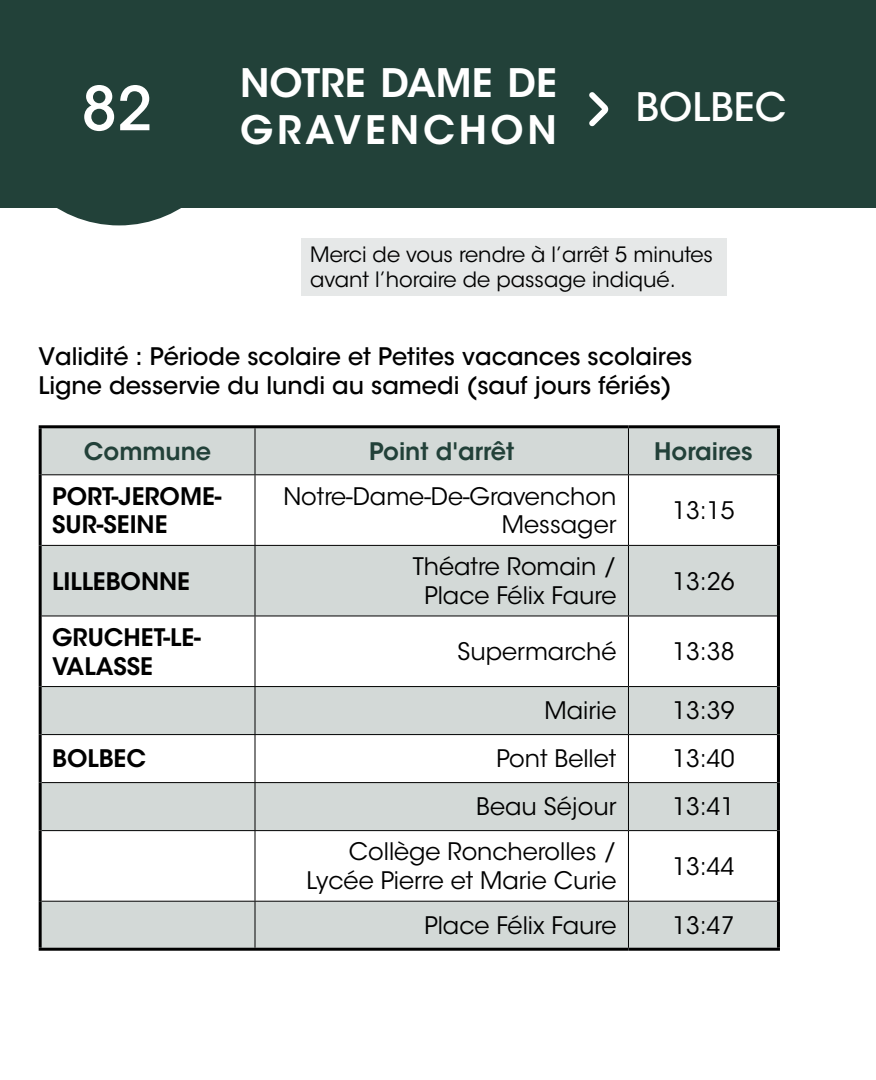
<style>
.page{position:relative;width:876px;height:1080px;background:#fff}
.page>*{position:absolute;margin:0;border:0;box-sizing:border-box;transform-origin:0 0}
.t1{font:500 60px "ITC Avant Garde Std";color:#fff}
.t2{font:600 39px/46.8px "ITC Avant Garde Std";color:#fff}
.t3{font:500 39px "ITC Avant Garde Std";color:#fff}
.t4{font:24px/28.8px "ITC Avant Garde Std";color:#000;text-align:right}
.t5{font:500 24px/28.8px "ITC Avant Garde Std";color:#000}
.t6{font:600 24px/28.8px "ITC Avant Garde Std";color:#000}
.t7{font:600 24px "ITC Avant Garde Std";color:#224139}
.t8{font:21px/25.2px "ITC Avant Garde Std";color:#000}
</style>
<div class="page">
<div style="left:0;top:0;width:876px;height:208px;background:#224139"></div>
<svg style="left:57px;top:208px;width:124px;height:17px;fill:#224139"></svg>
<svg style="left:589px;top:92px;width:19px;height:34px"></svg>
<div style="left:302px;top:238px;width:425px;height:58px;background:#e6e8e8"></div>
<svg style="left:42px;top:428px;width:735px;height:519px;fill:#d3d9d7"></svg>
<hr style="left:39px;top:425px;width:216px;height:3px;background:#000">
<hr style="left:39px;top:428px;width:3px;height:47px;background:#000">
<hr style="left:255px;top:425px;width:373px;height:3px;background:#000">
<hr style="left:628px;top:425px;width:152px;height:3px;background:#000">
<hr style="left:777px;top:428px;width:3px;height:47px;background:#000">
<hr style="left:39px;top:475px;width:3px;height:70px;background:#000">
<hr style="left:777px;top:475px;width:3px;height:70px;background:#000">
<hr style="left:39px;top:545px;width:3px;height:71px;background:#000">
<hr style="left:777px;top:545px;width:3px;height:71px;background:#000">
<hr style="left:39px;top:616px;width:3px;height:70px;background:#000">
<hr style="left:777px;top:616px;width:3px;height:70px;background:#000">
<hr style="left:39px;top:686px;width:3px;height:48px;background:#000">
<hr style="left:777px;top:686px;width:3px;height:48px;background:#000">
<hr style="left:39px;top:734px;width:3px;height:48px;background:#000">
<hr style="left:777px;top:734px;width:3px;height:48px;background:#000">
<hr style="left:39px;top:782px;width:3px;height:48px;background:#000">
<hr style="left:777px;top:782px;width:3px;height:48px;background:#000">
<hr style="left:39px;top:830px;width:3px;height:71px;background:#000">
<hr style="left:777px;top:830px;width:3px;height:71px;background:#000">
<hr style="left:39px;top:901px;width:3px;height:46px;background:#000">
<hr style="left:777px;top:901px;width:3px;height:46px;background:#000">
<hr style="left:39px;top:947px;width:216px;height:3px;background:#000">
<hr style="left:255px;top:947px;width:373px;height:3px;background:#000">
<hr style="left:628px;top:947px;width:152px;height:3px;background:#000">
<hr style="left:254px;top:428px;width:2px;height:46px;background:#000">
<hr style="left:628px;top:428px;width:1px;height:46px;background:#000">
<hr style="left:42px;top:474px;width:213px;height:1px;background:#000">
<hr style="left:255px;top:474px;width:373px;height:1px;background:#000">
<hr style="left:254px;top:475px;width:2px;height:70px;background:#000">
<hr style="left:628px;top:474px;width:149px;height:1px;background:#000">
<hr style="left:628px;top:475px;width:1px;height:70px;background:#000">
<hr style="left:42px;top:545px;width:213px;height:1px;background:#000">
<hr style="left:255px;top:545px;width:373px;height:1px;background:#000">
<hr style="left:254px;top:546px;width:2px;height:69px;background:#000">
<hr style="left:628px;top:545px;width:149px;height:1px;background:#000">
<hr style="left:628px;top:546px;width:1px;height:69px;background:#000">
<hr style="left:42px;top:615px;width:213px;height:1px;background:#000">
<hr style="left:255px;top:615px;width:373px;height:1px;background:#000">
<hr style="left:254px;top:616px;width:2px;height:70px;background:#000">
<hr style="left:628px;top:615px;width:149px;height:1px;background:#000">
<hr style="left:628px;top:616px;width:1px;height:70px;background:#000">
<hr style="left:42px;top:686px;width:213px;height:1px;background:#000">
<hr style="left:255px;top:686px;width:373px;height:1px;background:#000">
<hr style="left:254px;top:687px;width:2px;height:47px;background:#000">
<hr style="left:628px;top:686px;width:149px;height:1px;background:#000">
<hr style="left:628px;top:687px;width:1px;height:47px;background:#000">
<hr style="left:42px;top:734px;width:213px;height:1px;background:#000">
<hr style="left:255px;top:734px;width:373px;height:1px;background:#000">
<hr style="left:254px;top:735px;width:2px;height:47px;background:#000">
<hr style="left:628px;top:734px;width:149px;height:1px;background:#000">
<hr style="left:628px;top:735px;width:1px;height:47px;background:#000">
<hr style="left:42px;top:782px;width:213px;height:1px;background:#000">
<hr style="left:255px;top:782px;width:373px;height:1px;background:#000">
<hr style="left:254px;top:783px;width:2px;height:47px;background:#000">
<hr style="left:628px;top:782px;width:149px;height:1px;background:#000">
<hr style="left:628px;top:783px;width:1px;height:47px;background:#000">
<hr style="left:42px;top:830px;width:213px;height:1px;background:#000">
<hr style="left:255px;top:830px;width:373px;height:1px;background:#000">
<hr style="left:254px;top:831px;width:2px;height:69px;background:#000">
<hr style="left:628px;top:830px;width:149px;height:1px;background:#000">
<hr style="left:628px;top:831px;width:1px;height:69px;background:#000">
<hr style="left:42px;top:900px;width:213px;height:1px;background:#000">
<hr style="left:255px;top:900px;width:373px;height:1px;background:#000">
<hr style="left:254px;top:901px;width:2px;height:46px;background:#000">
<hr style="left:628px;top:900px;width:149px;height:1px;background:#000">
<hr style="left:628px;top:901px;width:1px;height:46px;background:#000">
<h2 class="t2" style="left:240px;top:60px;width:318px">NOTRE DAME DE<br>GRAVENCHON</h2>
<h1 class="t1" style="left:82px;top:71px;width:72px">82</h1>
<h2 class="t3" style="left:636px;top:82px;width:152px">BOLBEC</h2>
<p class="t8" style="left:310px;top:242px;width:404px">Merci de vous rendre à l’arrêt 5 minutes avant l’horaire de passage indiqué.</p>
<p class="t5" style="left:38px;top:342px;width:656px">Validité : Période scolaire et Petites vacances scolaires<br>Ligne desservie du lundi au samedi (sauf jours fériés)</p>
<p class="t7" style="left:84px;top:436px;width:129px">Commune</p>
<p class="t7" style="left:369px;top:436px;width:147px">Point d'arrêt</p>
<p class="t7" style="left:654px;top:436px;width:100px">Horaires</p>
<p class="t6" style="left:52px;top:481px;width:171px">PORT-JEROME-<br>SUR-SEINE</p>
<p class="t4" style="left:283px;top:482px;width:335px">Notre-Dame-De-Gravenchon<br>Messager</p>
<p class="t4" style="left:672px;top:496px;width:64px">13:15</p>
<p class="t6" style="left:52px;top:566px;width:139px">LILLEBONNE</p>
<p class="t6" style="left:52px;top:622px;width:150px">GRUCHET-LE-<br>VALASSE</p>
<p class="t4" style="left:413px;top:552px;width:205px;text-align:center">Théatre Romain /<br>Place Félix Faure</p>
<p class="t4" style="left:672px;top:567px;width:64px">13:26</p>
<p class="t4" style="left:458px;top:637px;width:160px">Supermarché</p>
<p class="t4" style="left:672px;top:637px;width:64px">13:38</p>
<p class="t4" style="left:545px;top:696px;width:73px">Mairie</p>
<p class="t4" style="left:672px;top:696px;width:64px">13:39</p>
<p class="t6" style="left:52px;top:744px;width:95px">BOLBEC</p>
<p class="t4" style="left:496px;top:744px;width:122px">Pont Bellet</p>
<p class="t4" style="left:672px;top:744px;width:64px">13:40</p>
<p class="t4" style="left:476px;top:792px;width:142px">Beau Séjour</p>
<p class="t4" style="left:672px;top:792px;width:64px">13:41</p>
<p class="t4" style="left:306px;top:837px;width:312px">Collège Roncherolles /<br>Lycée Pierre et Marie Curie</p>
<p class="t4" style="left:672px;top:852px;width:64px">13:44</p>
<p class="t4" style="left:424px;top:911px;width:193px">Place Félix Faure</p>
<p class="t4" style="left:672px;top:911px;width:64px">13:47</p>
</div>
